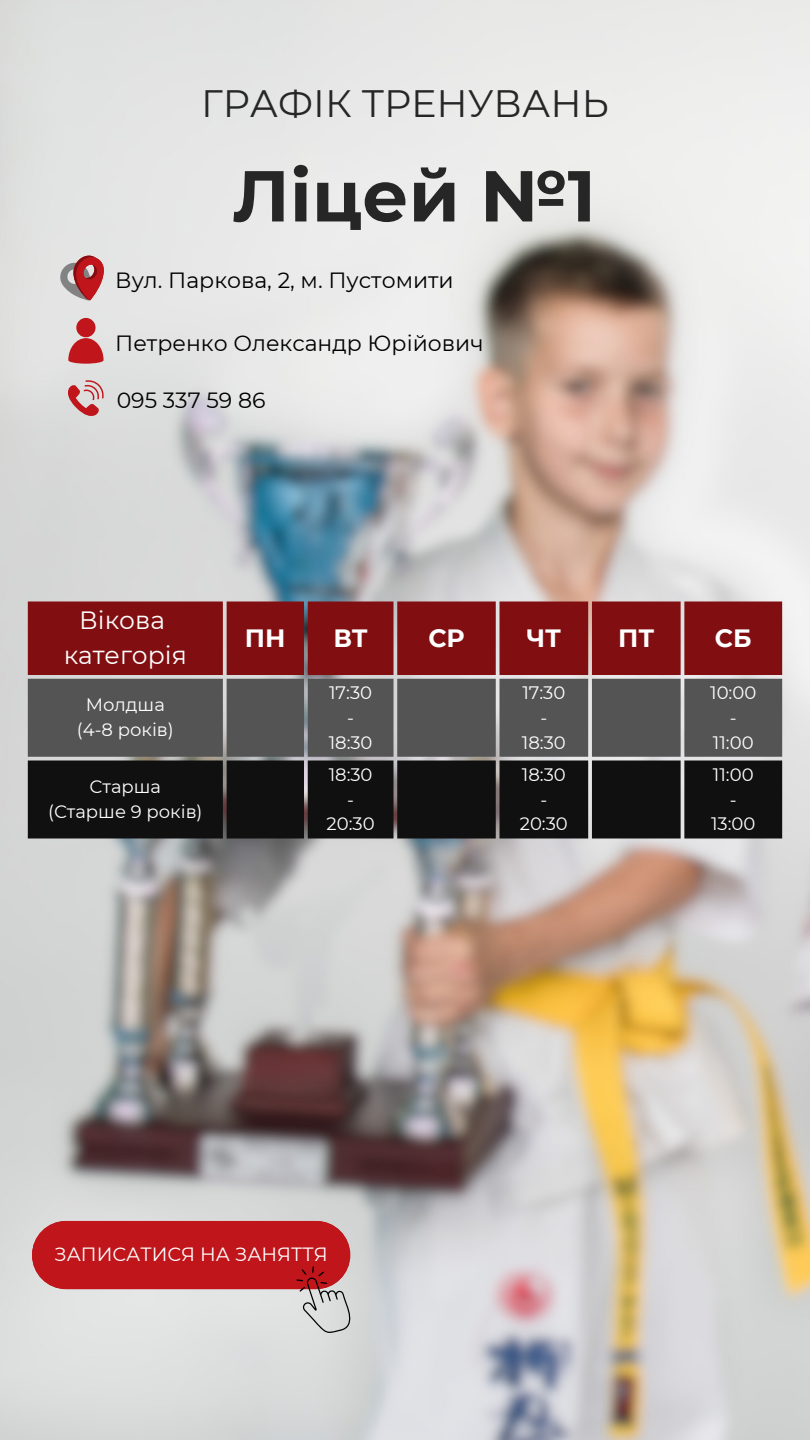
<style>
.page{position:relative;width:810px;height:1440px;background:#fff}
.page>*{position:absolute;margin:0;border:0;box-sizing:border-box;transform-origin:0 0}
.t1{font:700 71.9px "Montserrat";color:#272627}
.t2{font:38.1px "Montserrat";color:#272627}
.t3{font:25px "Montserrat";color:#fff}
.t4{font:700 25px "Montserrat";color:#fff}
.t5{font:22px "Montserrat";color:#000}
.t6{font:19.1px "Montserrat";color:#fff}
.t7{font:18px "Montserrat";color:#fff}
</style>
<div class="page">
<img style="left:0;top:0;width:810px;height:1440px">
<svg style="left:58px;top:256px;width:46px;height:45px;background:#bd797c"></svg>
<div style="left:28px;top:602px;width:754px;height:73px;background:#810f12"></div>
<div style="left:28px;top:679px;width:754px;height:78px;background:#545454"></div>
<div style="left:28px;top:760px;width:754px;height:78px;background:#101010"></div>
<svg style="left:68px;top:318px;width:36px;height:46px;background:#cd676b"></svg>
<svg style="left:32px;top:1221px;width:318px;height:112px;background:#cb696c"></svg>
<svg style="left:60px;top:380px;width:44px;height:44px;background:#d5aeb0"></svg>
<p class="t2" style="left:201px;top:80px;width:409px">ГРАФІК ТРЕНУВАНЬ</p>
<p class="t1" style="left:232px;top:152px;width:365px">Ліцей №1</p>
<p class="t5" style="left:115px;top:267px;width:340px">Вул. Паркова, 2, м. Пустомити</p>
<p class="t5" style="left:115px;top:330px;width:370px">Петренко Олександр Юрійович</p>
<p class="t5" style="left:117px;top:387px;width:150px">095 337 59 86</p>
<p class="t3" style="left:79px;top:605px;width:87px">Вікова</p>
<p class="t3" style="left:64px;top:640px;width:125px">категорія</p>
<p class="t7" style="left:86px;top:694px;width:81px">Молдша</p>
<p class="t7" style="left:77px;top:718px;width:98px">(4-8 років)</p>
<p class="t7" style="left:90px;top:775px;width:73px">Старша</p>
<p class="t7" style="left:48px;top:800px;width:156px">(Старше 9 років)</p>
<p class="t4" style="left:245px;top:622px;width:42px">ПН</p>
<p class="t4" style="left:333px;top:622px;width:36px">ВТ</p>
<p class="t4" style="left:428px;top:622px;width:38px">СР</p>
<p class="t4" style="left:527px;top:622px;width:36px">ЧТ</p>
<p class="t4" style="left:618px;top:622px;width:38px">ПТ</p>
<p class="t4" style="left:715px;top:622px;width:38px">СБ</p>
<p class="t7" style="left:329px;top:682px;width:44px">17:30</p>
<p class="t7" style="left:347px;top:706px;width:8px">-</p>
<p class="t7" style="left:329px;top:731px;width:45px">18:30</p>
<p class="t7" style="left:329px;top:763px;width:45px">18:30</p>
<p class="t7" style="left:347px;top:788px;width:8px">-</p>
<p class="t7" style="left:327px;top:813px;width:50px">20:30</p>
<p class="t7" style="left:522px;top:682px;width:44px">17:30</p>
<p class="t7" style="left:540px;top:706px;width:8px">-</p>
<p class="t7" style="left:522px;top:731px;width:45px">18:30</p>
<p class="t7" style="left:522px;top:763px;width:45px">18:30</p>
<p class="t7" style="left:540px;top:788px;width:8px">-</p>
<p class="t7" style="left:520px;top:813px;width:50px">20:30</p>
<p class="t7" style="left:710px;top:682px;width:48px">10:00</p>
<p class="t7" style="left:730px;top:706px;width:8px">-</p>
<p class="t7" style="left:713px;top:731px;width:42px">11:00</p>
<p class="t7" style="left:713px;top:763px;width:42px">11:00</p>
<p class="t7" style="left:730px;top:788px;width:8px">-</p>
<p class="t7" style="left:711px;top:813px;width:46px">13:00</p>
<p class="t6" style="left:55px;top:1243px;width:275px">ЗАПИСАТИСЯ НА ЗАНЯТТЯ</p>
</div>
